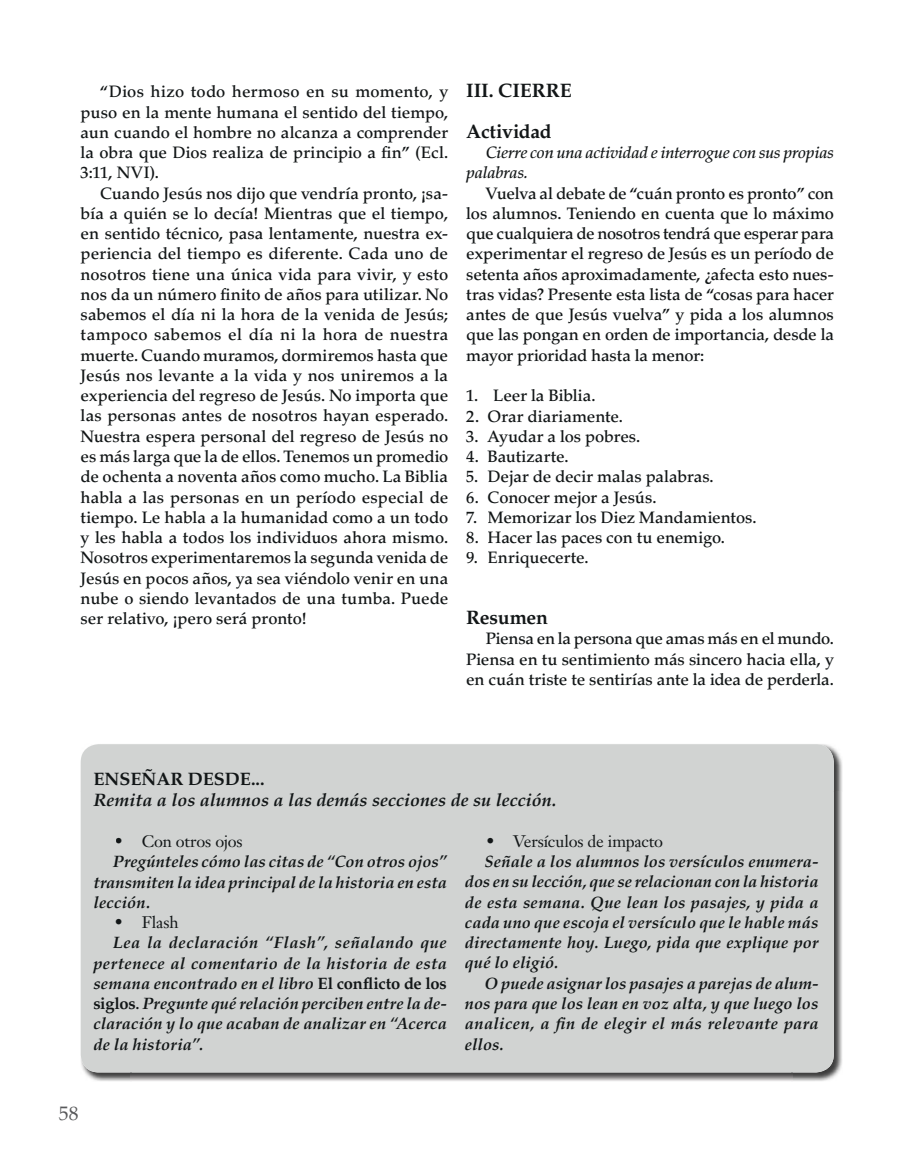
<style>
.page{position:relative;width:915px;height:1172px;background:#fff}
.page>*{position:absolute;margin:0;border:0;box-sizing:border-box;transform-origin:0 0}
.t1{font:700 19.5px/40.5px "Palatino LT Std";letter-spacing:-.005em;color:#121617}
.t2{font:19.5px "Palatino LT Std";color:#58595b}
.t3{font:italic 700 18px "Palatino LT Std";color:#121617}
.t4{font:700 18px "Palatino LT Std";color:#121617}
.t5{font:500 16.5px/20.2px "Palatino LT Std";letter-spacing:-.005em;color:#121617;text-align:justify}
.t6{font:italic 700 16.5px/20.2px "Palatino LT Std";letter-spacing:.005em;color:#121617;text-align:justify}
.t7{font:italic 500 16.5px/20.2px "Palatino LT Std";letter-spacing:-.01em;color:#121617}
.t8{font:16.5px "Janson Text LT Std";letter-spacing:-.01em;color:#121617}
.s1{font-style:normal}
.s2{font-weight:500;font-style:normal}
</style>
<div class="page">
<img style="left:80px;top:791px;width:50px;height:290px">
<img style="left:792px;top:791px;width:50px;height:290px">
<img style="left:130px;top:1072px;width:662px;height:9px">
<div style="left:81px;top:744px;width:752px;height:328px;background:#d1d3d2;border-radius:18px"></div>
<p class="t5" style="left:81px;top:83px;width:369px;text-indent:20px">“Dios hizo todo hermoso en su momento, y puso en la mente humana el sentido del tiempo, aun cuando el hombre no alcanza a comprender la obra que Dios realiza de principio a fin” (Ecl.<br>3:11, NVI).</p>
<p class="t5" style="left:81px;top:185px;width:369px;text-indent:20px">Cuando Jesús nos dijo que vendría pronto, ¡sa&shy;bía a quién se lo decía! Mientras que el tiempo, en sentido técnico, pasa lentamente, nuestra ex&shy;periencia del tiempo es diferente. Cada uno de nosotros tiene una única vida para vivir, y esto nos da un número finito de años para utilizar. No sabemos el día ni la hora de la venida de Jesús; tampoco sabemos el día ni la hora de nuestra muerte. Cuando muramos, dormiremos hasta que Jesús nos levante a la vida y nos uniremos a la experiencia del regreso de Jesús. No importa que las personas antes de nosotros hayan esperado.<br>Nuestra espera personal del regreso de Jesús no es más larga que la de ellos. Tenemos un promedio de ochenta a noventa años como mucho. La Biblia habla a las personas en un período especial de tiempo. Le habla a la humanidad como a un todo y les habla a todos los individuos ahora mismo.<br>Nosotros experimentaremos la segunda venida de Jesús en pocos años, ya sea viéndolo venir en una nube o siendo levantados de una tumba. Puede ser relativo, ¡pero será pronto!</p>
<p class="t1" style="left:466px;top:72px;width:107px">III. CIERRE<br>Actividad</p>
<p class="t7" style="left:466px;top:144px;width:369px;text-indent:20px">Cierre con una actividad e interrogue con sus propias palabras.</p>
<p class="t5" style="left:466px;top:185px;width:369px;text-indent:20px">Vuelva al debate de “cuán pronto es pronto” con los alumnos. Teniendo en cuenta que lo máximo que cualquiera de nosotros tendrá que esperar para experimentar el regreso de Jesús es un período de setenta años aproximadamente, ¿afecta esto nues&shy;tras vidas? Presente esta lista de “cosas para hacer antes de que Jesús vuelva” y pida a los alumnos que las pongan en orden de importancia, desde la mayor prioridad hasta la menor:</p>
<p class="t5" style="left:466px;top:387px;width:131px">1. Leer la Biblia.</p>
<p class="t5" style="left:466px;top:407px;width:158px">2. Orar diariamente.</p>
<p class="t5" style="left:466px;top:427px;width:175px">3. Ayudar a los pobres.</p>
<p class="t5" style="left:466px;top:448px;width:104px">4. Bautizarte.</p>
<p class="t5" style="left:466px;top:468px;width:249px">5. Dejar de decir malas palabras.</p>
<p class="t5" style="left:466px;top:488px;width:192px">6. Conocer mejor a Jesús.</p>
<p class="t5" style="left:466px;top:508px;width:292px">7. Memorizar los Diez Mandamientos.</p>
<p class="t5" style="left:466px;top:529px;width:260px">8. Hacer las paces con tu enemigo.</p>
<p class="t5" style="left:466px;top:549px;width:124px">9. Enriquecerte.</p>
<p class="t1" style="left:466px;top:599px;width:83px">Resumen</p>
<p class="t5" style="left:466px;top:630px;width:369px;text-indent:20px">Piensa en la persona que amas más en el mundo.<br>Piensa en tu sentimiento más sincero hacia ella, y en cuán triste te sentirías ante la idea de perderla.</p>
<p class="t4" style="left:93px;top:772px;width:172px">ENSEÑAR DESDE...</p>
<p class="t3" style="left:93px;top:793px;width:464px">Remita a los alumnos a las demás secciones de su lección.</p>
<p class="t8" style="left:115px;top:831px;width:129px">• Con otros ojos</p>
<p class="t6" style="left:93px;top:853px;width:355px;text-indent:20px">Pregúnteles cómo las citas de “Con otros ojos” transmiten la idea principal de la historia en esta lección.</p>
<p class="t8" style="left:115px;top:912px;width:65px">• Flash</p>
<p class="t6" style="left:93px;top:934px;width:355px;text-indent:20px">Lea la declaración “Flash”, señalando que pertenece al comentario de la historia de esta semana encontrado en el libro <span class="s1">El conflicto de los siglos</span><span class="s2">.</span> Pregunte qué relación perciben entre la de&shy;claración y lo que acaban de analizar en “Acerca de la historia”.</p>
<p class="t8" style="left:486px;top:831px;width:178px">• Versículos de impacto</p>
<p class="t6" style="left:465px;top:853px;width:355px;text-indent:20px">Señale a los alumnos los versículos enumera&shy;dos en su lección, que se relacionan con la historia de esta semana. Que lean los pasajes, y pida a cada uno que escoja el versículo que le hable más directamente hoy. Luego, pida que explique por qué lo eligió.</p>
<p class="t6" style="left:465px;top:974px;width:355px;text-indent:20px">O puede asignar los pasajes a parejas de alum&shy;nos para que los lean en voz alta, y que luego los analicen, a fin de elegir el más relevante para ellos.</p>
<p class="t2" style="left:59px;top:1105px;width:21px">58</p>
</div>
